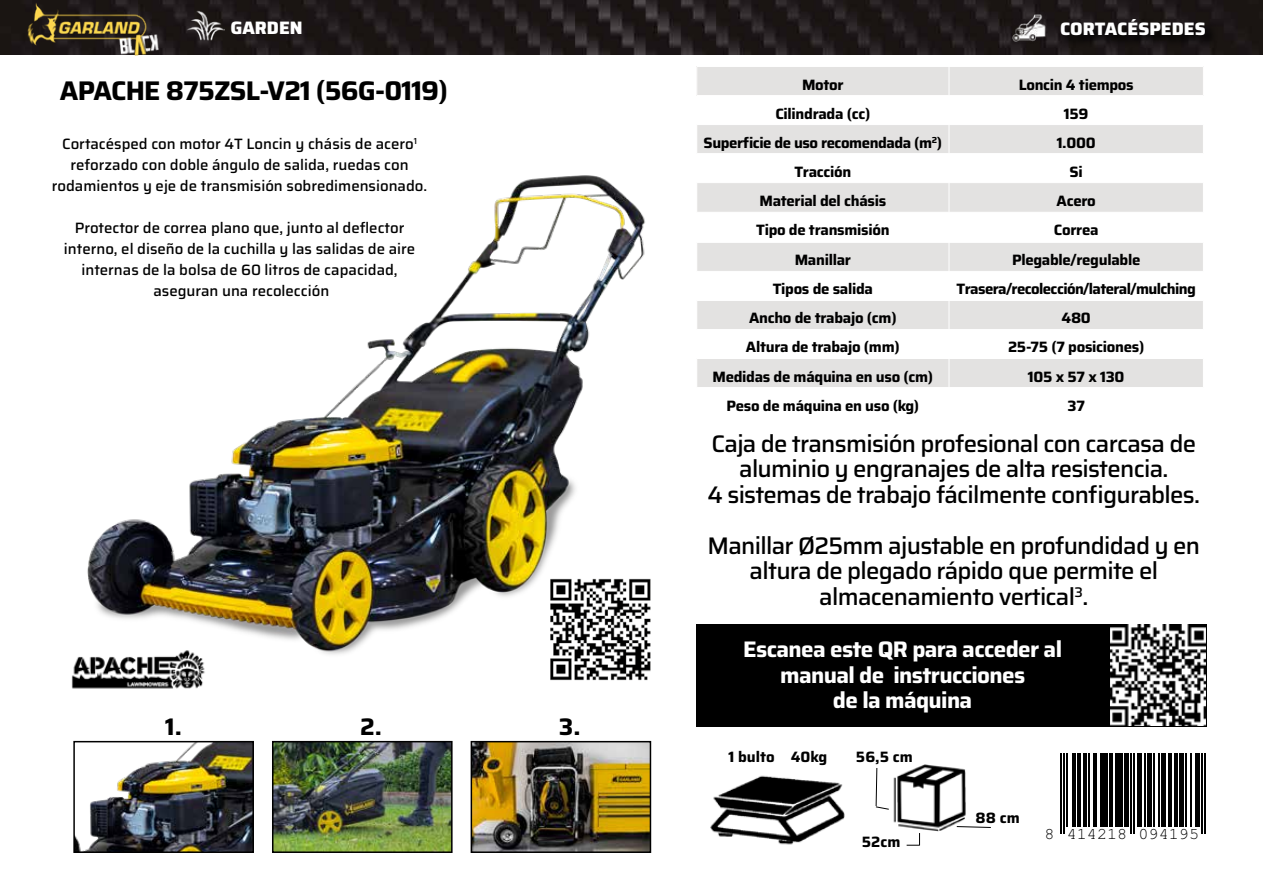
<style>
.page{position:relative;width:1263px;height:893px;background:#fff}
.page>*{position:absolute;margin:0;border:0;box-sizing:border-box;transform-origin:0 0}
.t1{font:700 27px "Saira";letter-spacing:-.03em;color:#000}
.t2{font:500 24px/25.5px "Saira";letter-spacing:-.03em;color:#000;text-align:center}
.t3{font:700 24px "Saira";color:#000}
.t4{font:700 22.5px/25.5px "Saira";letter-spacing:-.03em;color:#fff;text-align:center}
.t5{font:800 18px "Saira";color:#fff}
.t6{font:16.2px "Helvetica";color:#000;scale:1.04 1}
.t7{font:700 15px "Saira";letter-spacing:-.02em;color:#000}
.t8{font:500 15px/21px "Saira";color:#000;text-align:center}
.t9{font:700 15px "Saira";letter-spacing:-.04em;color:#000}
</style>
<div class="page">
<div style="left:697px;top:67px;width:252px;height:29px;background:#e3e2e1"></div>
<div style="left:949px;top:67px;width:254px;height:29px;background:#e3e2e1"></div>
<svg style="left:697px;top:125px;width:506px;height:262px;fill:#e3e2e1"></svg>
<svg style="left:950px;top:183px;width:253px;height:204px;fill:#e3e2e1"></svg>
<hr style="left:696px;top:95px;width:253px;height:1px;background:#fff">
<hr style="left:949px;top:95px;width:254px;height:1px;background:#fff">
<hr style="left:949px;top:212px;width:1px;height:30px;background:#fff">
<hr style="left:696px;top:153px;width:253px;height:1px;background:#fff">
<hr style="left:949px;top:153px;width:254px;height:1px;background:#fff">
<hr style="left:696px;top:182px;width:253px;height:1px;background:#fff">
<hr style="left:949px;top:182px;width:254px;height:1px;background:#fff">
<svg style="left:949px;top:67px;width:1px;height:145px"></svg>
<hr style="left:696px;top:212px;width:253px;height:1px;background:#fff">
<hr style="left:949px;top:212px;width:254px;height:1px;background:#fff">
<hr style="left:696px;top:242px;width:253px;height:1px;background:#fff">
<hr style="left:696px;top:271px;width:253px;height:1px;background:#fff">
<hr style="left:949px;top:242px;width:254px;height:1px;background:#fff">
<hr style="left:949px;top:271px;width:254px;height:1px;background:#fff">
<hr style="left:696px;top:300px;width:253px;height:1px;background:#fff">
<hr style="left:696px;top:329px;width:253px;height:1px;background:#fff">
<hr style="left:949px;top:300px;width:254px;height:1px;background:#fff">
<hr style="left:949px;top:329px;width:254px;height:1px;background:#fff">
<hr style="left:696px;top:358px;width:253px;height:1px;background:#fff">
<svg style="left:949px;top:243px;width:1px;height:144px"></svg>
<hr style="left:949px;top:358px;width:254px;height:1px;background:#fff">
<img style="left:76px;top:744px;width:175px;height:106px">
<div style="left:73px;top:741px;width:181px;height:112px;border:2px solid #000"></div>
<img style="left:474px;top:744px;width:174px;height:106px">
<div style="left:471px;top:741px;width:180px;height:112px;border:2px solid #000"></div>
<img style="left:275px;top:744px;width:175px;height:106px">
<div style="left:272px;top:741px;width:181px;height:112px;border:2px solid #000"></div>
<svg style="left:1075px;top:753px;width:131px;height:81px"></svg>
<hr style="left:1060px;top:753px;width:2px;height:74px;background:#000">
<hr style="left:1063px;top:753px;width:2px;height:74px;background:#000">
<hr style="left:1066px;top:753px;width:2px;height:74px;background:#000">
<hr style="left:1072px;top:753px;width:3px;height:74px;background:#000">
<hr style="left:1077px;top:753px;width:3px;height:74px;background:#000">
<hr style="left:1083px;top:753px;width:3px;height:74px;background:#000">
<hr style="left:1088px;top:753px;width:1px;height:74px;background:#000">
<hr style="left:1094px;top:753px;width:3px;height:74px;background:#000">
<hr style="left:1100px;top:753px;width:3px;height:74px;background:#000">
<hr style="left:1105px;top:753px;width:3px;height:74px;background:#000">
<hr style="left:1109px;top:753px;width:3px;height:74px;background:#000">
<hr style="left:1115px;top:753px;width:3px;height:74px;background:#000">
<hr style="left:1120px;top:753px;width:3px;height:74px;background:#000">
<div style="left:1124px;top:753px;width:5px;height:74px;background:#000"></div>
<hr style="left:1130px;top:753px;width:2px;height:74px;background:#000">
<hr style="left:1134px;top:753px;width:1px;height:74px;background:#000">
<hr style="left:1137px;top:753px;width:4px;height:74px;background:#000">
<hr style="left:1144px;top:753px;width:2px;height:74px;background:#000">
<div style="left:1147px;top:753px;width:5px;height:74px;background:#000"></div>
<hr style="left:1153px;top:753px;width:2px;height:74px;background:#000">
<hr style="left:1158px;top:753px;width:2px;height:74px;background:#000">
<div style="left:1161px;top:753px;width:5px;height:74px;background:#000"></div>
<hr style="left:1169px;top:753px;width:3px;height:74px;background:#000">
<hr style="left:1175px;top:753px;width:3px;height:74px;background:#000">
<div style="left:1179px;top:753px;width:5px;height:74px;background:#000"></div>
<hr style="left:1185px;top:753px;width:2px;height:74px;background:#000">
<hr style="left:1190px;top:753px;width:2px;height:74px;background:#000">
<hr style="left:1195px;top:753px;width:4px;height:74px;background:#000">
<hr style="left:1201px;top:753px;width:1px;height:74px;background:#000">
<hr style="left:1204px;top:753px;width:1px;height:74px;background:#000">
<svg style="left:1060px;top:827px;width:5px;height:7px"></svg>
<svg style="left:1130px;top:827px;width:5px;height:7px"></svg>
<svg style="left:1201px;top:827px;width:4px;height:7px"></svg>
<img style="left:87px;top:175px;width:558px;height:480px">
<img style="left:710px;top:775px;width:135px;height:70px">
<img style="left:893px;top:764px;width:73px;height:81px">
<img style="left:0;top:0;width:1263px;height:54px">
<div style="left:1060px;top:18px;width:158px;height:30px;background:#000;opacity:.95"></div>
<img style="left:550px;top:578px;width:101px;height:103px">
<svg style="left:875px;top:768px;width:14px;height:42px"></svg>
<svg style="left:907px;top:833px;width:13px;height:13px"></svg>
<svg style="left:956px;top:826px;width:35px;height:2px"></svg>
<img style="left:1011px;top:10px;width:35px;height:33px">
<img style="left:186px;top:6px;width:38px;height:39px">
<img style="left:23px;top:0;width:141px;height:56px">
<img style="left:71px;top:624px;width:155px;height:65px">
<div style="left:696px;top:624px;width:511px;height:102px;background:#000"></div>
<img style="left:1110px;top:625px;width:96px;height:101px">
<p class="t5" style="left:230px;top:13px;width:74px">GARDEN</p>
<p class="t5" style="left:1060px;top:14px;width:147px">CORTACÉSPEDES</p>
<h1 class="t1" style="left:60px;top:69px;width:389px">APACHE 875ZSL-V21 (56G-0119)</h1>
<p class="t8" style="left:52px;top:133px;width:377px">Cortacésped con motor 4T Loncin y chásis de acero<sup>1 </sup>reforzado con doble ángulo de salida, ruedas con rodamientos y eje de transmisión sobredimensionado.</p>
<p class="t8" style="left:64px;top:217px;width:353px">Protector de correa plano que, junto al deflector interno, el diseño de la cuchilla y las salidas de aire internas de la bolsa de 60 litros de capacidad, aseguran una recolección</p>
<p class="t7" style="left:802px;top:72px;width:43px">Motor</p>
<p class="t7" style="left:1019px;top:72px;width:117px">Loncin 4 tiempos</p>
<p class="t7" style="left:775px;top:101px;width:96px">Cilindrada (cc)</p>
<p class="t7" style="left:1064px;top:101px;width:26px">159</p>
<p class="t7" style="left:704px;top:130px;width:240px">Superficie de uso recomendada (m<sup>2</sup>)</p>
<p class="t7" style="left:1057px;top:130px;width:41px">1.000</p>
<p class="t7" style="left:794px;top:159px;width:58px">Tracción</p>
<p class="t7" style="left:1069px;top:159px;width:15px">Si</p>
<p class="t7" style="left:759px;top:188px;width:128px">Material del chásis</p>
<p class="t7" style="left:1057px;top:188px;width:41px">Acero</p>
<p class="t7" style="left:756px;top:218px;width:135px">Tipo de transmisión</p>
<p class="t7" style="left:1054px;top:218px;width:46px">Correa</p>
<p class="t7" style="left:795px;top:248px;width:58px">Manillar</p>
<p class="t7" style="left:1012px;top:248px;width:130px">Plegable/regulable</p>
<p class="t7" style="left:773px;top:277px;width:102px">Tipos de salida</p>
<p class="t9" style="left:957px;top:277px;width:241px">Trasera/recolección/lateral/mulching</p>
<p class="t7" style="left:749px;top:306px;width:149px">Ancho de trabajo (cm)</p>
<p class="t7" style="left:1061px;top:306px;width:31px">480</p>
<p class="t7" style="left:746px;top:335px;width:155px">Altura de trabajo (mm)</p>
<p class="t7" style="left:1008px;top:335px;width:138px">25-75 (7 posiciones)</p>
<p class="t7" style="left:712px;top:364px;width:222px">Medidas de máquina en uso (cm)</p>
<p class="t7" style="left:1028px;top:364px;width:98px">105 x 57 x 130</p>
<p class="t7" style="left:726px;top:393px;width:194px">Peso de máquina en uso (kg)</p>
<p class="t7" style="left:1067px;top:393px;width:19px">37</p>
<h2 class="t2" style="left:708px;top:430px;width:494px">Caja de transmisión profesional con carcasa de aluminio y engranajes de alta resistencia.<br>4 sistemas de trabajo fácilmente configurables.</h2>
<h2 class="t2" style="left:707px;top:532px;width:494px">Manillar Ø25mm ajustable en profundidad y en altura de plegado rápido que permite el almacenamiento vertical<sup>3</sup>.</h2>
<h3 class="t4" style="left:743px;top:636px;width:320px">Escanea este QR para acceder al manual de instrucciones<br>de la máquina</h3>
<h2 class="t3" style="left:165px;top:707px;width:18px">1.</h2>
<h2 class="t3" style="left:360px;top:707px;width:23px">2.</h2>
<h2 class="t3" style="left:559px;top:707px;width:23px">3.</h2>
<p class="t7" style="left:728px;top:744px;width:48px">1 bulto</p>
<p class="t7" style="left:856px;top:744px;width:58px">56,5 cm</p>
<p class="t7" style="left:791px;top:744px;width:38px">40kg</p>
<p class="t7" style="left:975px;top:806px;width:46px">88 cm</p>
<p class="t7" style="left:862px;top:830px;width:40px">52cm</p>
<p class="t6" style="left:1044px;top:824px;width:150px">8 414218 094195</p>
</div>
